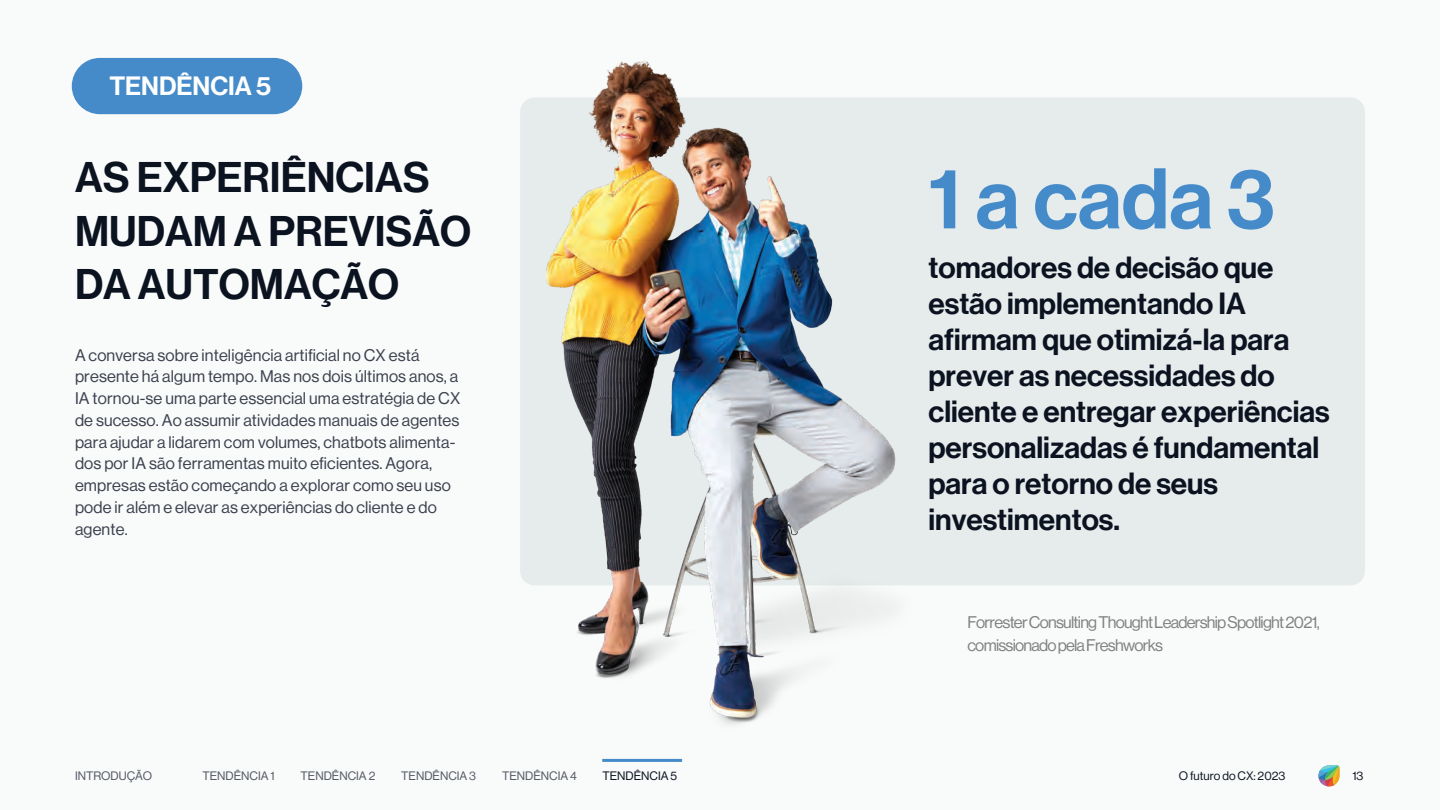
<style>
.page{position:relative;width:1440px;height:810px;background:#f9fafa}
.page>*{position:absolute;margin:0;border:0;box-sizing:border-box;transform-origin:0 0}
.t1{font:84px "Neue Haas Display Mediu";color:#468bc9}
.t2{font:42px/53.4px "Neue Haas Display Mediu";color:#0b1320}
.t3{font:30px/36px "Neue Haas Display Mediu";color:#0b1320}
.t4{font:25.95px "Neue Haas Display Mediu";color:#fff}
.t5{font:16.5px/21.8px "Neue Haas Display";letter-spacing:.01em;color:#3b404d}
.t6{font:16.5px/22.8px "Neue Haas Display";letter-spacing:-.045em;color:#808180}
.t7{font:12px "Neue Haas Display";color:#545964}
.t8{font:12px "Neue Haas Display";color:#0b1320}
</style>
<div class="page">
<div style="left:520px;top:98px;width:845px;height:487px;background:#e6ecec;border-radius:14px"></div>
<img style="left:546px;top:61px;width:350px;height:664px">
<hr style="left:602px;top:759px;width:80px;height:3px;background:#468bc9">
<svg style="left:1318px;top:765px;width:22px;height:21px"></svg>
<div style="left:72px;top:58px;width:230px;height:56px;background:#468bc9;border-radius:28px"></div>
<h3 class="t4" style="left:109px;top:71px;width:163px">TENDÊNCIA 5</h3>
<h2 class="t2" style="left:75px;top:151px;width:398px">AS EXPERIÊNCIAS<br>MUDAM A PREVISÃO<br>DA AUTOMAÇÃO</h2>
<p class="t5" style="left:75px;top:344px;width:387px">A conversa sobre inteligência artificial no CX está presente há algum tempo. Mas nos dois últimos anos, a IA tornou-se uma parte essencial uma estratégia de CX de sucesso. Ao assumir atividades manuais de agentes para ajudar a lidarem com volumes, chatbots alimenta&shy;dos por IA são ferramentas muito eficientes. Agora, empresas estão começando a explorar como seu uso pode ir além e elevar as experiências do cliente e do agente.</p>
<h1 class="t1" style="left:928px;top:150px;width:348px">1 a cada 3</h1>
<h3 class="t3" style="left:928px;top:250px;width:403px">tomadores de decisão que estão implementando IA afirmam que otimizá-la para prever as necessidades do cliente e entregar experiências personalizadas é fundamental para o retorno de seus investimentos.</h3>
<p class="t6" style="left:968px;top:611px;width:354px">Forrester Consulting Thought Leadership Spotlight 2021, comissionado pela Freshworks</p>
<p class="t7" style="left:75px;top:769px;width:79px">INTRODUÇÃO</p>
<p class="t7" style="left:203px;top:769px;width:74px">TENDÊNCIA 1</p>
<p class="t7" style="left:301px;top:769px;width:76px">TENDÊNCIA 2</p>
<p class="t7" style="left:401px;top:769px;width:76px">TENDÊNCIA 3</p>
<p class="t7" style="left:502px;top:769px;width:76px">TENDÊNCIA 4</p>
<p class="t8" style="left:602px;top:769px;width:76px">TENDÊNCIA 5</p>
<p class="t8" style="left:1353px;top:769px;width:12px">13</p>
<p class="t8" style="left:1179px;top:769px;width:108px">O futuro do CX: 2023</p>
</div>
